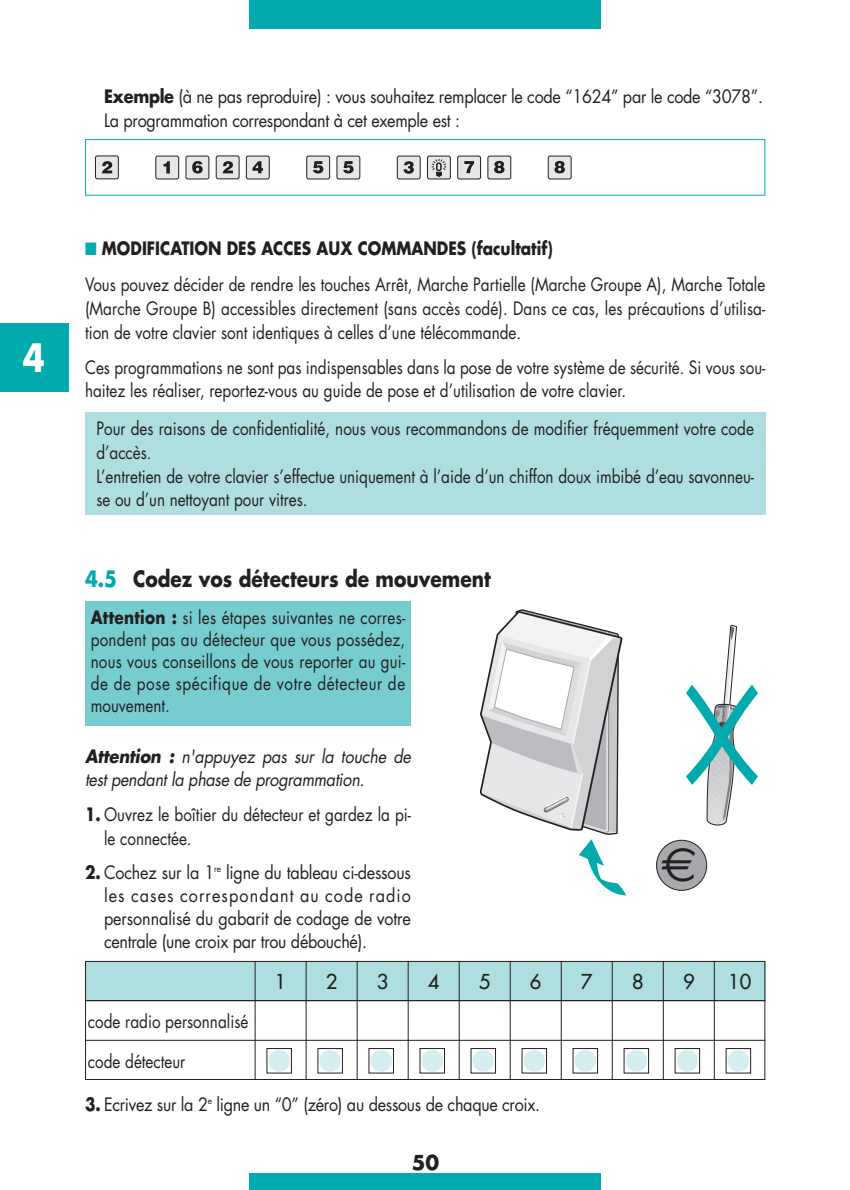
<style>
.page{position:relative;width:850px;height:1190px;background:#fff}
.page>*{position:absolute;margin:0;border:0;box-sizing:border-box;transform-origin:0 0}
.t1{font:48px "Euro Sans";color:#231f20}
.t2{font:700 38px "Futura";color:#fff;scale:.85 1}
.t3{font:700 22px "Futura";color:#231f20;scale:.85 1}
.t4{font:20px "Futura";color:#231f20}
.t5{font:700 20px "Futura";color:#231f20}
.t6{font:18px/23.6px "Futura";color:#231f20;scale:.85 1}
.t7{font:18px/23.6px "Futura";letter-spacing:-.02em;color:#231f20;scale:.9 1}
.t8{font:18px/23px "Futura";color:#231f20;text-align:justify;scale:.9 1}
.t9{font:italic 18px/23.6px "Futura";letter-spacing:-.02em;color:#231f20;scale:.9 1}
.s1{font-weight:700}
.s2{color:#00aaad}
</style>
<div class="page">
<div style="left:0;top:323px;width:68px;height:68px;background:#00aaad"></div>
<div style="left:249px;top:0;width:352px;height:28px;background:#00aaad"></div>
<div style="left:249px;top:1174px;width:352px;height:16px;background:#00aaad"></div>
<div style="left:548px;top:156px;width:23px;height:23px;background:#e6e7e9;border:1px solid #231f20;border-radius:2px"></div>
<svg style="left:554px;top:161px;width:11px;height:12px"></svg>
<div style="left:488px;top:156px;width:23px;height:23px;background:#e6e7e9;border:1px solid #231f20;border-radius:2px"></div>
<svg style="left:494px;top:161px;width:11px;height:12px"></svg>
<div style="left:457px;top:156px;width:24px;height:23px;background:#e6e7e9;border:1px solid #231f20;border-radius:2px"></div>
<svg style="left:464px;top:161px;width:10px;height:12px"></svg>
<div style="left:427px;top:156px;width:24px;height:23px;background:#e6e7e9;border:1px solid #231f20;border-radius:2px"></div>
<svg style="left:431px;top:159px;width:16px;height:18px"></svg>
<div style="left:397px;top:156px;width:24px;height:23px;background:#e6e7e9;border:1px solid #231f20;border-radius:2px"></div>
<svg style="left:404px;top:161px;width:10px;height:13px"></svg>
<div style="left:337px;top:156px;width:23px;height:23px;background:#e6e7e9;border:1px solid #231f20;border-radius:2px"></div>
<svg style="left:343px;top:161px;width:11px;height:13px"></svg>
<div style="left:306px;top:156px;width:24px;height:23px;background:#e6e7e9;border:1px solid #231f20;border-radius:2px"></div>
<svg style="left:313px;top:161px;width:10px;height:13px"></svg>
<div style="left:246px;top:156px;width:24px;height:23px;background:#e6e7e9;border:1px solid #231f20;border-radius:2px"></div>
<svg style="left:253px;top:161px;width:10px;height:12px"></svg>
<div style="left:216px;top:156px;width:23px;height:23px;background:#e6e7e9;border:1px solid #231f20;border-radius:2px"></div>
<svg style="left:223px;top:161px;width:10px;height:12px"></svg>
<div style="left:186px;top:156px;width:23px;height:23px;background:#e6e7e9;border:1px solid #231f20;border-radius:2px"></div>
<svg style="left:192px;top:161px;width:11px;height:13px"></svg>
<div style="left:155px;top:156px;width:24px;height:23px;background:#e6e7e9;border:1px solid #231f20;border-radius:2px"></div>
<svg style="left:164px;top:161px;width:6px;height:13px"></svg>
<div style="left:95px;top:156px;width:24px;height:23px;background:#e6e7e9;border:1px solid #231f20;border-radius:2px"></div>
<svg style="left:102px;top:161px;width:10px;height:12px"></svg>
<div style="left:85px;top:139px;width:680px;height:57px;border:1px solid #00aaad"></div>
<div style="left:85px;top:601px;width:326px;height:125px;background:#77ccd0"></div>
<svg style="left:686px;top:625px;width:72px;height:200px"></svg>
<svg style="left:479px;top:609px;width:147px;height:286px"></svg>
<div style="left:656px;top:840px;width:51px;height:51px;background:#a8a9ad;border:1px solid #231f20;border-radius:50%"></div>
<div style="left:85px;top:961px;width:680px;height:40px;background:#afdee1"></div>
<div style="left:85px;top:961px;width:680px;height:119px;border:1px solid #231f20"></div>
<hr style="left:85px;top:1000px;width:680px;height:1px;background:#231f20">
<hr style="left:85px;top:1040px;width:680px;height:1px;background:#231f20">
<hr style="left:255px;top:961px;width:1px;height:119px;background:#231f20">
<hr style="left:306px;top:961px;width:1px;height:119px;background:#231f20">
<hr style="left:357px;top:961px;width:1px;height:119px;background:#231f20">
<hr style="left:408px;top:961px;width:1px;height:119px;background:#231f20">
<hr style="left:459px;top:961px;width:1px;height:119px;background:#231f20">
<hr style="left:510px;top:961px;width:1px;height:119px;background:#231f20">
<hr style="left:561px;top:961px;width:1px;height:119px;background:#231f20">
<hr style="left:612px;top:961px;width:1px;height:119px;background:#231f20">
<hr style="left:663px;top:961px;width:1px;height:119px;background:#231f20">
<hr style="left:714px;top:961px;width:1px;height:119px;background:#231f20">
<div style="left:268px;top:1050px;width:22px;height:22px;background:#d6eeef;border-radius:50%"></div>
<div style="left:266px;top:1048px;width:26px;height:26px;border:1px solid #231f20"></div>
<div style="left:319px;top:1050px;width:22px;height:22px;background:#d6eeef;border-radius:50%"></div>
<div style="left:317px;top:1048px;width:26px;height:26px;border:1px solid #231f20"></div>
<div style="left:370px;top:1050px;width:22px;height:22px;background:#d6eeef;border-radius:50%"></div>
<div style="left:368px;top:1048px;width:26px;height:26px;border:1px solid #231f20"></div>
<div style="left:421px;top:1050px;width:22px;height:22px;background:#d6eeef;border-radius:50%"></div>
<div style="left:420px;top:1048px;width:25px;height:26px;border:1px solid #231f20"></div>
<div style="left:472px;top:1050px;width:22px;height:22px;background:#d6eeef;border-radius:50%"></div>
<div style="left:471px;top:1048px;width:25px;height:26px;border:1px solid #231f20"></div>
<div style="left:524px;top:1050px;width:21px;height:22px;background:#d6eeef;border-radius:50%"></div>
<div style="left:522px;top:1048px;width:25px;height:26px;border:1px solid #231f20"></div>
<div style="left:574px;top:1050px;width:22px;height:22px;background:#d6eeef;border-radius:50%"></div>
<div style="left:573px;top:1048px;width:25px;height:26px;border:1px solid #231f20"></div>
<div style="left:626px;top:1050px;width:21px;height:22px;background:#d6eeef;border-radius:50%"></div>
<div style="left:624px;top:1048px;width:25px;height:26px;border:1px solid #231f20"></div>
<div style="left:677px;top:1050px;width:21px;height:22px;background:#d6eeef;border-radius:50%"></div>
<div style="left:675px;top:1048px;width:25px;height:26px;border:1px solid #231f20"></div>
<div style="left:728px;top:1050px;width:21px;height:22px;background:#d6eeef;border-radius:50%"></div>
<div style="left:726px;top:1048px;width:25px;height:26px;border:1px solid #231f20"></div>
<div style="left:85px;top:413px;width:680px;height:102px;background:#afdee1"></div>
<p class="t7" style="left:104px;top:86px;width:734px"><span class="s1">Exemple</span> (à ne pas reproduire) : vous souhaitez remplacer le code “1624” par le code “3078”.<br>La programmation correspondant à cet exemple est :</p>
<h2 class="t2" style="left:23px;top:341px;width:28px">4</h2>
<p class="t6" style="left:85px;top:231px;width:802px;line-height:36.6px"><span class="s2">■</span> <span class="s1">MODIFICATION DES ACCES AUX COMMANDES (facultatif)<br></span>Vous pouvez décider de rendre les touches Arrêt, Marche Partielle (Marche Groupe A), Marche Totale</p>
<p class="t6" style="left:85px;top:298px;width:802px">(Marche Groupe B) accessibles directement (sans accès codé). Dans ce cas, les précautions d’utilisa&shy;tion de votre clavier sont identiques à celles d’une télécommande.</p>
<p class="t6" style="left:85px;top:357px;width:802px">Ces programmations ne sont pas indispensables dans la pose de votre système de sécurité. Si vous sou&shy;haitez les réaliser, reportez-vous au guide de pose et d’utilisation de votre clavier.</p>
<p class="t6" style="left:96px;top:418px;width:775px">Pour des raisons de confidentialité, nous vous recommandons de modifier fréquemment votre code d’accès.<br>L’entretien de votre clavier s’effectue uniquement à l’aide d’un chiffon doux imbibé d’eau savonneu&shy;se ou d’un nettoyant pour vitres.</p>
<p class="t3" style="left:85px;top:568px;width:479px"><span class="s2">4.5</span> Codez vos détecteurs de mouvement</p>
<p class="t6" style="left:91px;top:608px;width:372px;line-height:22px;text-align:justify"><span class="s1">Attention :</span> si les étapes suivantes ne corres&shy;pondent pas au détecteur que vous possédez, nous vous conseillons de vous reporter au gui&shy;de de pose spécifique de votre détecteur de mouvement.</p>
<p class="t9" style="left:85px;top:746px;width:364px"><span class="s1">Attention :</span> n'appuyez pas sur la touche de test pendant la phase de programmation.</p>
<p class="t6" style="left:104px;top:804px;width:363px;text-indent:-19px"><span class="s1">1.</span> Ouvrez le boîtier du détecteur et gardez la pi&shy;le connectée.</p>
<p class="t8" style="left:104px;top:863px;width:343px;text-indent:-19px"><span class="s1">2.</span> Cochez sur la 1<sup>re</sup> ligne du tableau ci-dessous les cases correspondant au code radio personnalisé du gabarit de codage de votre centrale (une croix par trou débouché).</p>
<h1 class="t1" style="left:661px;top:837px;width:37px">€</h1>
<p class="t6" style="left:88px;top:1012px;width:190px">code radio personnalisé</p>
<p class="t6" style="left:88px;top:1051px;width:116px">code détecteur</p>
<p class="t4" style="left:275px;top:971px;width:13px">1</p>
<p class="t4" style="left:326px;top:971px;width:13px">2</p>
<p class="t4" style="left:377px;top:971px;width:13px">3</p>
<p class="t4" style="left:428px;top:971px;width:13px">4</p>
<p class="t4" style="left:479px;top:971px;width:13px">5</p>
<p class="t4" style="left:530px;top:971px;width:13px">6</p>
<p class="t4" style="left:581px;top:971px;width:13px">7</p>
<p class="t4" style="left:632px;top:971px;width:13px">8</p>
<p class="t4" style="left:683px;top:971px;width:13px">9</p>
<p class="t4" style="left:728px;top:971px;width:25px">10</p>
<p class="t7" style="left:85px;top:1094px;width:507px"><span class="s1">3.</span> Ecrivez sur la 2<sup>e</sup> ligne un “0” (zéro) au dessous de chaque croix.</p>
<p class="t5" style="left:412px;top:1153px;width:29px">50</p>
</div>
